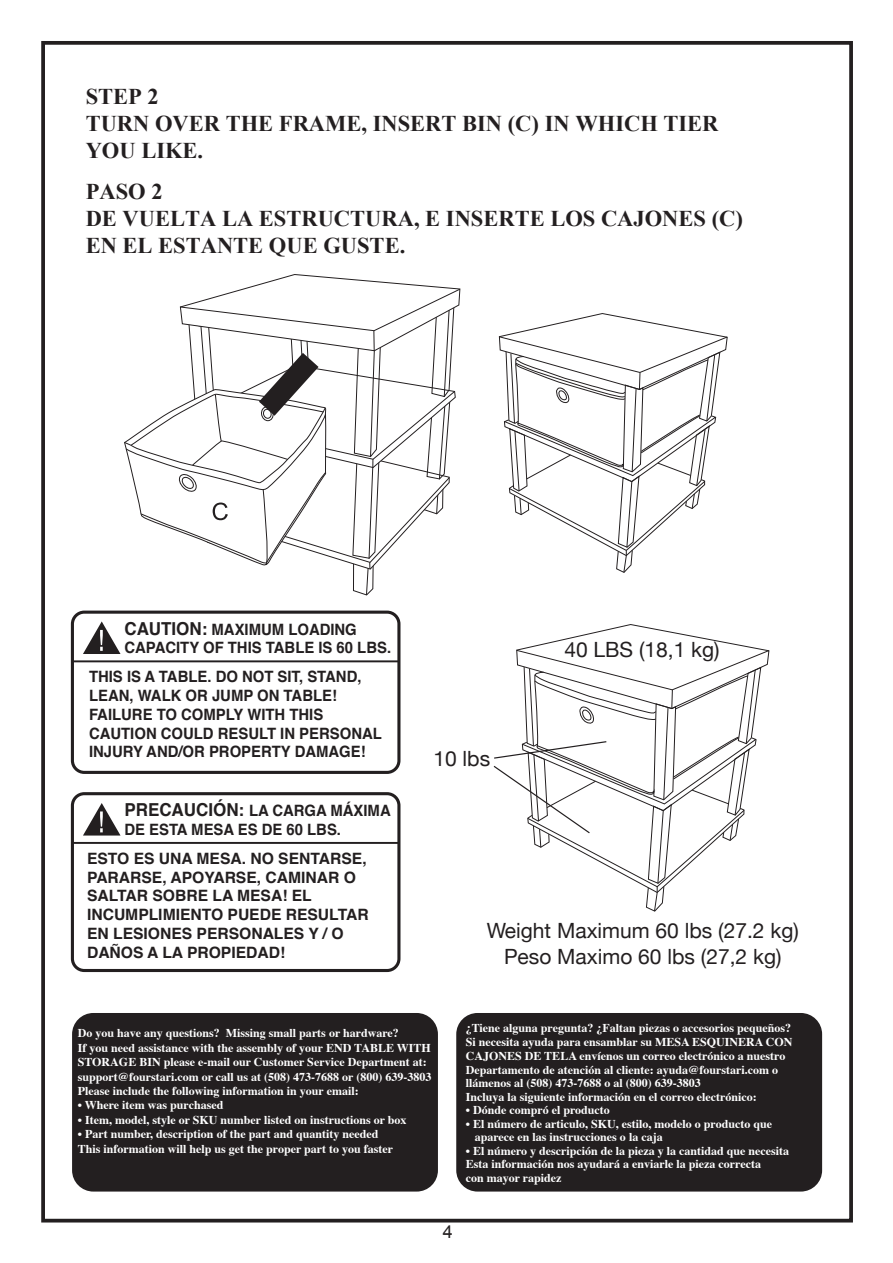
<style>
.page{position:relative;width:893px;height:1263px;background:#fff}
.page>*{position:absolute;margin:0;border:0;box-sizing:border-box;transform-origin:0 0}
.t1{font:700 22.5px/27px "Times New Roman";color:#231f20}
.t2{font:21px/25.2px "Helvetica Neue";color:#231f20;text-align:center}
.t3{font:18px "Arial";color:#231f20}
.t4{font:700 15.6px/18.8px "Helvetica";color:#231f20;scale:.95 1}
.t5{font:700 15.6px/18.8px "Helvetica";color:#231f20}
.t6{font:700 12px/14.4px "Times";color:#fff}
.s1{font-size:17.85px}
</style>
<div class="page">
<div style="left:72px;top:1013px;width:366px;height:179px;background:#231f20;border-radius:21px"></div>
<div style="left:456px;top:1013px;width:366px;height:179px;background:#231f20;border-radius:21px"></div>
<div style="left:71px;top:611px;width:329px;height:163px;border:3px solid #231f20;border-radius:12px"></div>
<svg style="left:83px;top:621px;width:37px;height:33px"></svg>
<hr style="left:72px;top:660px;width:326px;height:2px;background:#231f20">
<div style="left:71px;top:792px;width:329px;height:180px;border:3px solid #231f20;border-radius:12px"></div>
<svg style="left:83px;top:803px;width:37px;height:33px"></svg>
<hr style="left:72px;top:842px;width:326px;height:2px;background:#231f20">
<svg style="left:493px;top:624px;width:276px;height:288px"></svg>
<svg style="left:498px;top:313px;width:230px;height:260px"></svg>
<svg style="left:124px;top:274px;width:337px;height:322px"></svg>
<div style="left:41px;top:41px;width:811px;height:1182px;border:4px solid #231f20"></div>
<h1 class="t1" style="left:86px;top:83px;width:634px">STEP 2<br>TURN OVER THE FRAME, INSERT BIN (C) IN WHICH TIER<br>YOU LIKE.</h1>
<h1 class="t1" style="left:86px;top:178px;width:658px">PASO 2<br>DE VUELTA LA ESTRUCTURA, E INSERTE LOS CAJONES (C)<br>EN EL ESTANTE QUE GUSTE.</h1>
<h3 class="t4" style="left:124px;top:621px;width:282px"><span class="s1">CAUTION:</span> MAXIMUM LOADING<br>CAPACITY OF THIS TABLE IS 60 LBS.</h3>
<h3 class="t4" style="left:89px;top:668px;width:310px">THIS IS A TABLE. DO NOT SIT, STAND,<br>LEAN, WALK OR JUMP ON TABLE!<br>FAILURE TO COMPLY WITH THIS<br>CAUTION COULD RESULT IN PERSONAL<br>INJURY AND/OR PROPERTY DAMAGE!</h3>
<h3 class="t4" style="left:124px;top:802px;width:282px"><span class="s1">PRECAUCIÓN:</span> LA CARGA MÁXIMA<br>DE ESTA MESA ES DE 60 LBS.</h3>
<h3 class="t5" style="left:87px;top:850px;width:283px">ESTO ES UNA MESA. NO SENTARSE,<br>PARARSE, APOYARSE, CAMINAR O<br>SALTAR SOBRE LA MESA! EL<br>INCUMPLIMIENTO PUEDE RESULTAR<br>EN LESIONES PERSONALES Y / O<br>DAÑOS A LA PROPIEDAD!</h3>
<h2 class="t2" style="left:433px;top:746px;width:58px">10 lbs</h2>
<h2 class="t2" style="left:564px;top:637px;width:157px">40 LBS (18,1 kg)</h2>
<h2 class="t2" style="left:486px;top:918px;width:313px">Weight Maximum 60 lbs (27.2 kg)<br>Peso Maximo 60 lbs (27,2 kg)</h2>
<p class="t6" style="left:78px;top:1025px;width:355px">Do you have any questions? Missing small parts or hardware?<br>If you need assistance with the assembly of your END TABLE WITH STORAGE BIN please e-mail our Customer Service Department at: support@fourstari.com or call us at (508) 473-7688 or (800) 639-3803<br>Please include the following information in your email:</p>
<p class="t6" style="left:78px;top:1097px;width:147px">• Where item was purchased</p>
<p class="t6" style="left:78px;top:1111px;width:330px">• Item, model, style or SKU number listed on instructions or box</p>
<p class="t6" style="left:78px;top:1126px;width:317px">• Part number, description of the part and quantity needed<br>This information will help us get the proper part to you faster</p>
<p class="t6" style="left:466px;top:1019px;width:328px;line-height:13.8px">¿Tiene alguna pregunta? ¿Faltan piezas o accesorios pequeños?<br>Si necesita ayuda para ensamblar su MESA ESQUINERA CON CAJONES DE TELA envíenos un correo electrónico a nuestro Departamento de atención al cliente: ayuda@fourstari.com o llámenos al (508) 473-7688 o al (800) 639-3803<br>Incluya la siguiente información en el correo electrónico:</p>
<p class="t6" style="left:466px;top:1102px;width:145px">• Dónde compró el producto</p>
<p class="t6" style="left:475px;top:1116px;width:299px;line-height:13.5px;text-indent:-9px">• El número de articulo, SKU, estilo, modelo o producto que aparece en las instrucciones o la caja</p>
<p class="t6" style="left:466px;top:1143px;width:325px;line-height:13.5px">• El número y descripción de la pieza y la cantidad que necesita<br>Esta información nos ayudará a enviarle la pieza correcta<br>con mayor rapidez</p>
<h3 class="t3" style="left:443px;top:1220px;width:12px">4</h3>
</div>
